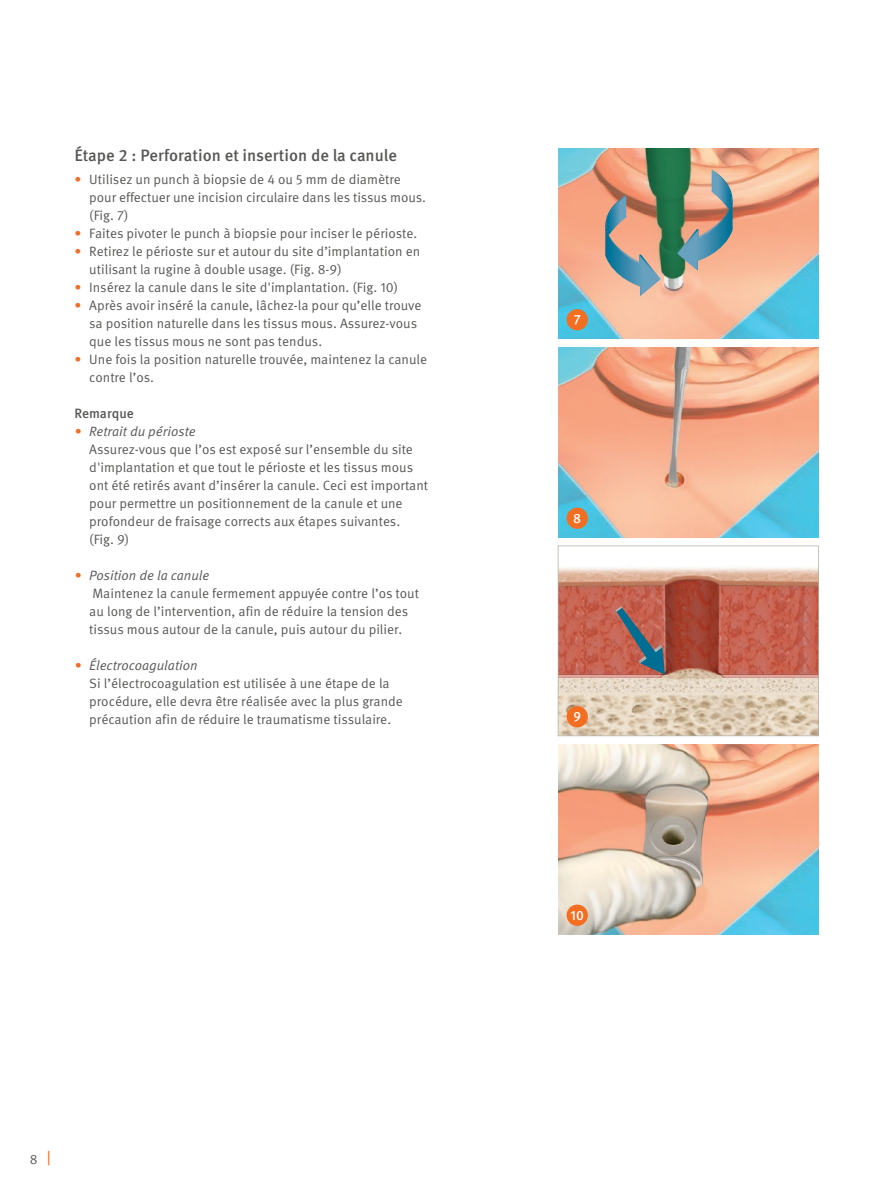
<style>
.page{position:relative;width:893px;height:1191px;background:#fff}
.page>*{position:absolute;margin:0;border:0;box-sizing:border-box;transform-origin:0 0}
.t1{font:500 16.5px "Meta Pro OM";color:#575855}
.t2{font:13.5px/18px "Meta Pro OM";color:#575855}
.t3{font:500 13.5px "Meta Pro OM";color:#575855}
.t4{font:500 13.5px "Meta Pro OM";color:#fff}
.s1{color:#f36e21}
.s2{font-style:italic;color:#f36e21}
.s3{font-style:italic}
</style>
<div class="page">
<svg style="left:558px;top:545px;width:261px;height:191px;background:#d29e8d"></svg>
<img style="left:558px;top:347px;width:261px;height:190px">
<img style="left:558px;top:744px;width:261px;height:190px">
<img style="left:558px;top:149px;width:261px;height:190px">
<div style="left:567px;top:309px;width:21px;height:21px;background:#f36e21;border-radius:50%"></div>
<div style="left:567px;top:706px;width:21px;height:21px;background:#f36e21;border-radius:50%"></div>
<div style="left:567px;top:507px;width:21px;height:22px;background:#f36e21;border-radius:50%"></div>
<div style="left:567px;top:904px;width:21px;height:22px;background:#f36e21;border-radius:50%"></div>
<svg style="left:601px;top:196px;width:60px;height:100px;background:#b39c90"></svg>
<svg style="left:677px;top:170px;width:60px;height:100px;background:#9f998b"></svg>
<svg style="left:616px;top:606px;width:49px;height:68px;background:#946662"></svg>
<p class="t1" style="left:74px;top:145px;width:324px">Étape 2 : Perforation et insertion de la canule</p>
<p class="t2" style="left:89px;top:170px;width:338px;text-indent:-15px"><span class="s1">•</span> Utilisez un punch à biopsie de 4 ou 5 mm de diamètre pour effectuer une incision circulaire dans les tissus mous. (Fig. 7)</p>
<p class="t2" style="left:74px;top:224px;width:344px"><span class="s1">•</span> Faites pivoter le punch à biopsie pour inciser le périoste.</p>
<p class="t2" style="left:89px;top:242px;width:332px;text-indent:-15px"><span class="s1">•</span> Retirez le périoste sur et autour du site d’implantation en utilisant la rugine à double usage. (Fig. 8-9)</p>
<p class="t2" style="left:74px;top:278px;width:325px"><span class="s1">•</span> Insérez la canule dans le site d'implantation. (Fig. 10)</p>
<p class="t2" style="left:89px;top:296px;width:334px;text-indent:-15px"><span class="s1">•</span> Après avoir inséré la canule, lâchez-la pour qu’elle trouve sa position naturelle dans les tissus mous. Assurez-vous que les tissus mous ne sont pas tendus.</p>
<p class="t2" style="left:89px;top:350px;width:339px;text-indent:-15px"><span class="s1">•</span> Une fois la position naturelle trouvée, maintenez la canule contre l’os.</p>
<p class="t3" style="left:74px;top:404px;width:61px">Remarque</p>
<p class="t2" style="left:89px;top:422px;width:340px;text-indent:-15px"><span class="s2">•</span> <span class="s3">Retrait du périoste<br></span>Assurez-vous que l’os est exposé sur l’ensemble du site d'implantation et que tout le périoste et les tissus mous ont été retirés avant d’insérer la canule. Ceci est important pour permettre un positionnement de la canule et une profondeur de fraisage corrects aux étapes suivantes. (Fig. 9)</p>
<p class="t2" style="left:89px;top:566px;width:331px;text-indent:-15px"><span class="s2">•</span> <span class="s3">Position de la canule<br></span>Maintenez la canule fermement appuyée contre l’os tout au long de l’intervention, afin de réduire la tension des tissus mous autour de la canule, puis autour du pilier.</p>
<p class="t2" style="left:89px;top:656px;width:315px;text-indent:-15px"><span class="s2">•</span> <span class="s3">Électrocoagulation<br></span>Si l’électrocoagulation est utilisée à une étape de la procédure, elle devra être réalisée avec la plus grande précaution afin de réduire le traumatisme tissulaire.</p>
<p class="t2" style="left:30px;top:1150px;width:9px">8</p>
<p class="t4" style="left:574px;top:311px;width:9px">7</p>
<p class="t4" style="left:573px;top:510px;width:10px">8</p>
<p class="t4" style="left:573px;top:708px;width:9px">9</p>
<p class="t4" style="left:571px;top:906px;width:15px">10</p>
</div>
